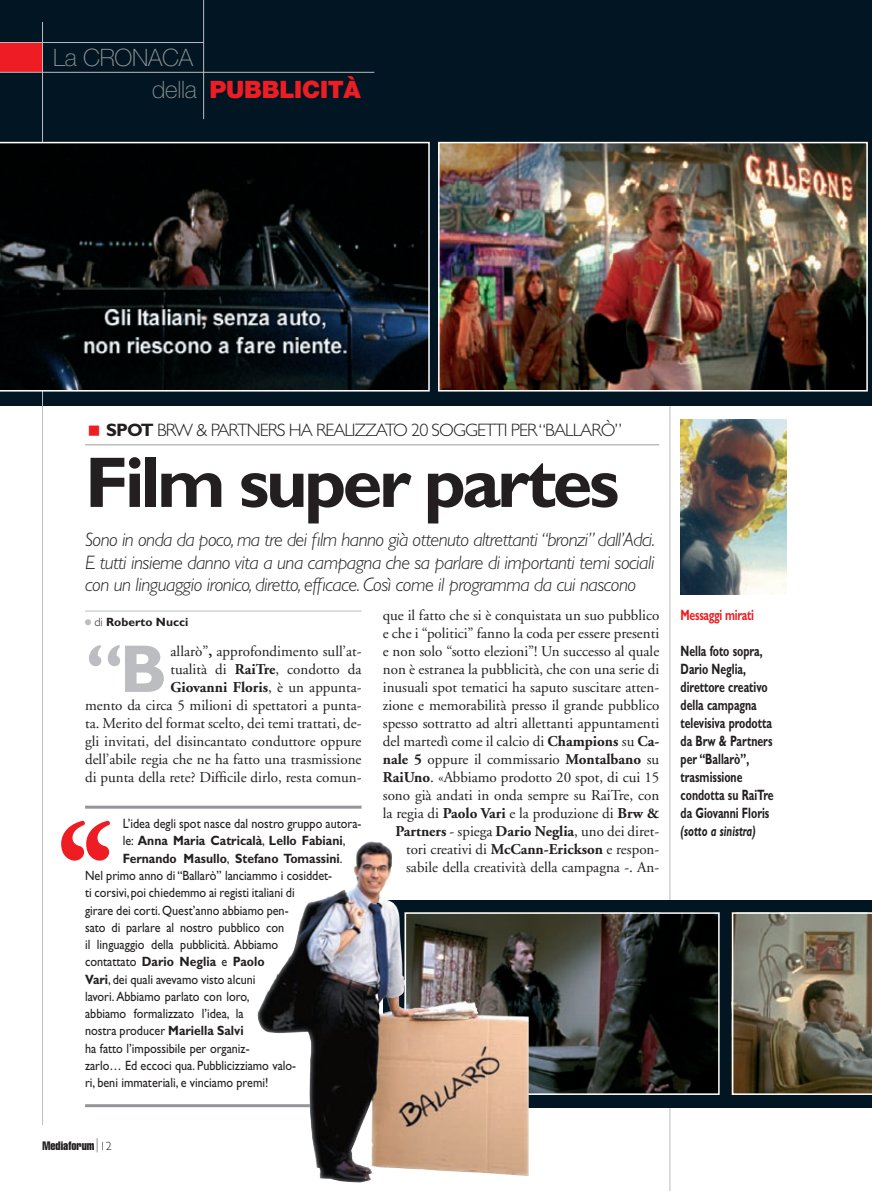
<style>
.page{position:relative;width:872px;height:1191px;background:#fff}
.page>*{position:absolute;margin:0;border:0;box-sizing:border-box;transform-origin:0 0}
.t1{font:700 72px "Gill Sans";letter-spacing:-.05em;color:#231f20}
.t2{font:700 67.8px "Gill Sans";color:#bcbdc0}
.t3{font:100 24px/32px "Helvetica Neue";letter-spacing:-.01em;color:#939598}
.t4{font:italic 300 19.5px/22.5px "Gill Sans";letter-spacing:-.025em;color:#231f20;text-align:justify}
.t5{font:300 18px "Gill Sans";letter-spacing:-.05em;color:#231f20}
.t6{font:15px/18px "Adobe Garamond";color:#231f20;text-align:right}
.t7{font:700 15px/18px "Gill Sans";color:#231f20;scale:.7 1}
.t8{font:italic 700 15px "Gill Sans";color:#231f20;scale:.7 1}
.t9{font:700 15px "Gill Sans";letter-spacing:-.025em;color:#ee1d23;scale:.7 1}
.t10{font:13.5px "Gill Sans";color:#231f20;scale:.9 1}
.t11{font:700 13.5px "Gill Sans";color:#231f20;scale:.9 1}
.t12{font:700 12px "Gill Sans";color:#231f20}
.t13{font:extra-condensed 12px "Helvetica";color:#231f20}
.s1{font-weight:900;color:#ee1d23}
.s2{font-weight:700}
.s3{color:#bcbdc0}
.s4{font-weight:300}
.s5{font-weight:400}
.s6{font-family:"Gill Sans";font-weight:300;font-stretch:normal}
</style>
<div class="page">
<hr style="left:669px;top:276px;width:1px;height:915px;background:#bcbdc0">
<div style="left:0;top:0;width:872px;height:406px;background:#011622"></div>
<svg style="left:97px;top:1138px;width:1px;height:14px"></svg>
<div style="left:0;top:43px;width:43px;height:29px;background:#ee1d23"></div>
<hr style="left:42px;top:22px;width:1px;height:1103px;background:#bcbdc0">
<hr style="left:0;top:42px;width:204px;height:1px;background:#bcbdc0">
<hr style="left:203px;top:0;width:1px;height:119px;background:#bcbdc0">
<hr style="left:85px;top:1104px;width:276px;height:3px;background:#939598">
<svg style="left:0;top:142px;width:430px;height:249px;background:#121618"></svg>
<img style="left:441px;top:145px;width:424px;height:243px">
<div style="left:438px;top:142px;width:430px;height:249px;border:2px solid #fff"></div>
<img style="left:680px;top:420px;width:107px;height:174px">
<hr style="left:85px;top:611px;width:276px;height:1px;background:#bcbdc0">
<hr style="left:85px;top:444px;width:574px;height:1px;background:#bcbdc0">
<div style="left:383px;top:900px;width:489px;height:207px;background:#011622"></div>
<img style="left:529px;top:915px;width:187px;height:177px">
<div style="left:404px;top:912px;width:315px;height:183px;border:2px solid #fff"></div>
<svg style="left:732px;top:912px;width:140px;height:183px;background:#78705d"></svg>
<hr style="left:0;top:72px;width:374px;height:1px;background:#bcbdc0">
<hr style="left:85px;top:805px;width:276px;height:3px;background:#939598">
<img style="left:268px;top:857px;width:261px;height:325px">
<svg style="left:61px;top:820px;width:49px;height:40px"></svg>
<h3 class="t3" style="left:152px;top:42px;width:210px;text-indent:-99px">La CRONACA<br>della <span class="s1">PUBBLICITÀ</span></h3>
<p class="t5" style="left:106px;top:419px;width:517px"><span class="s2">SPOT</span> BRW &amp; PARTNERS HA REALIZZATO 20 SOGGETTI PER “BALLARÒ”</p>
<h1 class="t1" style="left:85px;top:440px;width:536px">Film super partes</h1>
<p class="t4" style="left:85px;top:529px;width:571px">Sono in onda da poco, ma tre dei film hanno già ottenuto altrettanti “bronzi” dall’Adci.<br>E tutti insieme danno vita a una campagna che sa parlare di importanti temi sociali con un linguaggio ironico, diretto, efficace. Così come il programma da cui nascono</p>
<p class="t6" style="left:383px;top:606px;width:278px">que il fatto che si è conquistata un suo pubblico e che i “politici” fanno la coda per essere presenti e non solo “sotto elezioni”! Un successo al quale non è estranea la pubblicità, che con una serie di inusuali spot tematici ha saputo suscitare atten&shy;zione e memorabilità presso il grande pubblico spesso sottratto ad altri allettanti appuntamenti del martedì come il calcio di <span class="s2">Champions</span> su <span class="s2">Ca&shy;nale 5</span> oppure il commissario <span class="s2">Montalbano</span> su <span class="s2">RaiUno</span>. «Abbiamo prodotto 20 spot, di cui 15 sono già andati in onda sempre su RaiTre, con la regia di <span class="s2">Paolo Vari</span> e la produzione di <span class="s2">Brw &amp; Partners</span> - spiega <span class="s2">Dario Neglia</span>, uno dei diret&shy;tori creativi di <span class="s2">McCann-Erickson</span> e respon&shy;sabile della creatività della campagna -. An-</p>
<p class="t12" style="left:85px;top:615px;width:105px"><span class="s3">■</span> <span class="s4">di</span> Roberto Nucci</p>
<h2 class="t2" style="left:85px;top:629px;width:84px">“B</h2>
<p class="t6" style="left:85px;top:642px;width:278px">allarò”<span class="s2">,</span> approfondimento sull’at-<br>tualità di <span class="s2">RaiTre</span>, condotto da<br><span class="s2">Giovanni Floris</span>, è un appunta-<br>mento da circa 5 milioni di spettatori a punta&shy;ta. Merito del format scelto, dei temi trattati, de&shy;gli invitati, del disincantato conduttore oppure dell’abile regia che ne ha fatto una trasmissione di punta della rete? Difficile dirlo, resta comun-</p>
<p class="t10" style="left:123px;top:816px;width:267px">L’idea degli spot nasce dal nostro gruppo autora-</p>
<p class="t11" style="left:123px;top:833px;width:249px"><span class="s5">le:</span> Anna Maria Catricalà<span class="s5">,</span> Lello Fabiani<span class="s5">,</span></p>
<p class="t11" style="left:123px;top:850px;width:245px">Fernando Masullo<span class="s5">,</span> Stefano Tomassini<span class="s5">.</span></p>
<p class="t10" style="left:85px;top:867px;width:276px">Nel primo anno di “Ballarò” lanciammo i cosiddet-</p>
<p class="t10" style="left:85px;top:885px;width:234px">ti corsivi, poi chiedemmo ai registi italiani di</p>
<p class="t10" style="left:85px;top:902px;width:228px">girare dei corti. Quest’anno abbiamo pen-</p>
<p class="t10" style="left:85px;top:919px;width:223px">sato di parlare al nostro pubblico con</p>
<p class="t10" style="left:85px;top:936px;width:216px">il linguaggio della pubblicità. Abbiamo</p>
<p class="t11" style="left:85px;top:953px;width:201px"><span class="s5">contattato</span> Dario Neglia <span class="s5">e</span> Paolo</p>
<p class="t10" style="left:85px;top:971px;width:191px"><span class="s2">Vari</span>, dei quali avevamo visto alcuni</p>
<p class="t10" style="left:85px;top:988px;width:184px">lavori. Abbiamo parlato con loro,</p>
<p class="t10" style="left:85px;top:1005px;width:178px">abbiamo formalizzato l’idea, la</p>
<p class="t10" style="left:85px;top:1023px;width:178px">nostra producer <span class="s2">Mariella Salvi</span></p>
<p class="t10" style="left:85px;top:1040px;width:184px">ha fatto l’impossibile per organiz-</p>
<p class="t10" style="left:85px;top:1057px;width:236px">zarlo… Ed eccoci qua. Pubblicizziamo valo-</p>
<p class="t10" style="left:85px;top:1074px;width:205px">ri, beni immateriali, e vinciamo premi!</p>
<p class="t13" style="left:43px;top:1137px;width:71px">Mediaforum <span class="s6">12</span></p>
<p class="t9" style="left:680px;top:606px;width:107px">Messaggi mirati</p>
<p class="t7" style="left:680px;top:642px;width:135px">Nella foto sopra,<br>Dario Neglia, direttore creativo della campagna televisiva prodotta da Brw &amp; Partners per “Ballarò”, trasmissione condotta su RaiTre da Giovanni Floris</p>
<p class="t8" style="left:680px;top:822px;width:109px">(sotto a sinistra)</p>
</div>
